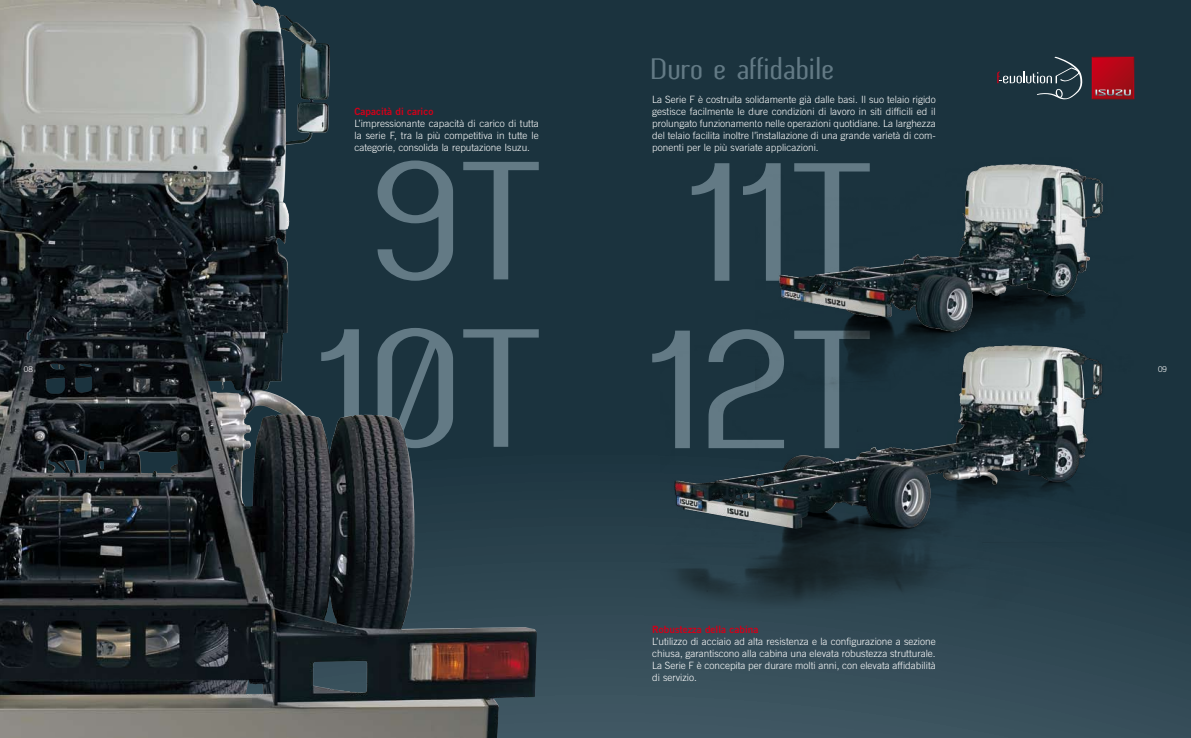
<style>
.page{position:relative;width:1191px;height:738px;background:#fff}
.page>*{position:absolute;margin:0;border:0;box-sizing:border-box;transform-origin:0 0}
.t1{font:30px "Butter unsalted";color:#637a85}
.t2{font:300 10px/12px "Trade Gothic LT Std";color:#fff;text-align:justify}
.t3{font:10px "Trade Gothic LT Std Bd 2";color:#d10019}
.t4{font:300 8px "Trade Gothic LT Std";color:#fff}
</style>
<div class="page">
<div style="left:0;top:0;width:1191px;height:737px;background:#1b333e"></div>
<svg style="left:537px;top:517px;width:654px;height:220px;background:#334b56"></svg>
<svg style="left:691px;top:163px;width:64px;height:96px"></svg>
<svg style="left:1091px;top:57px;width:43px;height:42px;background:#ad1321"></svg>
<svg style="left:997px;top:57px;width:85px;height:42px"></svg>
<img style="left:661px;top:259px;width:465px;height:349px">
<img style="left:870px;top:388px;width:150px;height:63px">
<img style="left:0;top:0;width:537px;height:737px">
<img style="left:755px;top:163px;width:371px;height:225px">
<p class="t4" style="left:24px;top:364px;width:10px">08</p>
<p class="t3" style="left:354px;top:105px;width:80px">Capacità di carico</p>
<p class="t2" style="left:354px;top:117px;width:186px">L’impressionante capacità di carico di tutta la serie F, tra la più competitiva in tutte le categorie, consolida la reputazione Isuzu.</p>
<h1 class="t1" style="left:652px;top:53px;width:185px">Duro e affidabile</h1>
<p class="t2" style="left:652px;top:93px;width:285px">La Serie F è costruita solidamente già dalle basi. Il suo telaio rigido gestisce facilmente le dure condizioni di lavoro in siti difficili ed il prolungato funzionamento nelle operazioni quotidiane. La larghezza del telaio facilita inoltre l’installazione di una grande varietà di com&shy;ponenti per le più svariate applicazioni.</p>
<p class="t3" style="left:652px;top:623px;width:108px">Robustezza della cabina</p>
<p class="t2" style="left:652px;top:635px;width:285px">L’utilizzo di acciaio ad alta resistenza e la configurazione a sezione chiusa, garantiscono alla cabina una elevata robustezza strutturale.<br>La Serie F è concepita per durare molti anni, con elevata affidabilità di servizio.</p>
<p class="t4" style="left:1158px;top:364px;width:10px">09</p>
</div>
